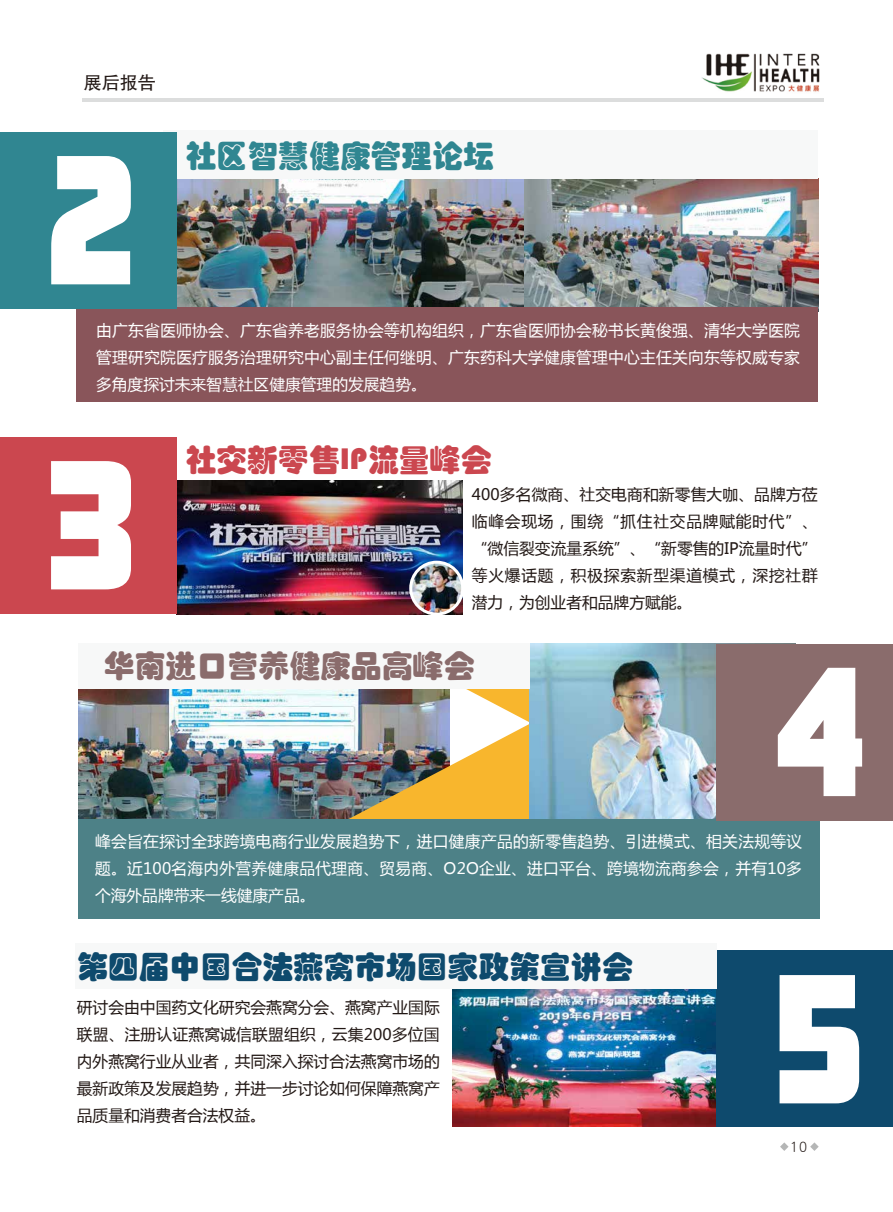
<style>
.page{position:relative;width:893px;height:1212px;background:#fff}
.page>*{position:absolute;margin:0;border:0;box-sizing:border-box;transform-origin:0 0}
.t1{font:178.8px "DF Zong Yi W9";color:#fff}
.t2{font:30.9px "ST Hupo";color:#0e4a6d}
.t3{font:30.9px "ST Hupo";color:#8a6c6c}
.t4{font:30.9px "ST Hupo";color:#cb474f}
.t5{font:30.9px "ST Hupo";color:#308691}
.t6{font:18px "FZHTJW GB1 0";color:#221815}
.t7{font:15.75px/27px "Microsoft Ya Hei";letter-spacing:.015em;color:#fff;text-align:justify}
.t8{font:15.75px/27px "Microsoft Ya Hei";color:#221815;text-align:justify}
.t9{font:15.75px "DFP Yuan W3";color:#221815}
</style>
<div class="page">
<img style="left:453px;top:989px;width:264px;height:137px">
<img style="left:79px;top:689px;width:266px;height:130px">
<img style="left:701px;top:53px;width:119px;height:39px">
<hr style="left:82px;top:98px;width:742px;height:4px;background:#dcdddd">
<svg style="left:780px;top:1142px;width:8px;height:9px"></svg>
<svg style="left:810px;top:1142px;width:9px;height:9px"></svg>
<img style="left:176px;top:179px;width:349px;height:128px">
<img style="left:525px;top:179px;width:293px;height:128px">
<img style="left:176px;top:481px;width:286px;height:133px">
<div style="left:0;top:437px;width:176px;height:177px;background:#cb474f"></div>
<div style="left:717px;top:949px;width:176px;height:177px;background:#0e4a6d"></div>
<img style="left:411px;top:562px;width:52px;height:52px">
<div style="left:409px;top:561px;width:55px;height:55px;border:3px solid #fff;border-radius:50%"></div>
<img style="left:345px;top:689px;width:185px;height:130px">
<img style="left:530px;top:644px;width:187px;height:175px">
<div style="left:76px;top:307px;width:742px;height:95px;background:#89555a"></div>
<div style="left:163px;top:130px;width:655px;height:49px;background:#f7f8f8"></div>
<div style="left:0;top:132px;width:176px;height:177px;background:#308691"></div>
<div style="left:79px;top:644px;width:451px;height:45px;background:#f7f8f8"></div>
<div style="left:76px;top:943px;width:641px;height:45px;background:#f7f8f8"></div>
<div style="left:78px;top:819px;width:742px;height:100px;background:#4d8187"></div>
<div style="left:717px;top:644px;width:176px;height:177px;background:#8a6c6c"></div>
<p class="t6" style="left:84px;top:72px;width:74px">展后报告</p>
<h1 class="t1" style="left:46px;top:131px;width:91px">2</h1>
<h2 class="t5" style="left:185px;top:140px;width:310px">社区智慧健康管理论坛</h2>
<p class="t7" style="left:96px;top:317px;width:705px">由广东省医师协会、广东省养老服务协会等机构组织，广东省医师协会秘书长黄俊强、清华大学医院管理研究院医疗服务治理研究中心副主任何继明、广东药科大学健康管理中心主任关向东等权威专家多角度探讨未来智慧社区健康管理的发展趋势。</p>
<h1 class="t1" style="left:46px;top:436px;width:91px">3</h1>
<h2 class="t4" style="left:185px;top:445px;width:307px">社交新零售IP流量峰会</h2>
<p class="t8" style="left:472px;top:480px;width:347px">400多名微商、社交电商和新零售大咖、品牌方莅临峰会现场，围绕“抓住社交品牌赋能时代”、“微信裂变流量系统”、“新零售的IP流量时代”等火爆话题，积极探索新型渠道模式，深挖社群潜力，为创业者和品牌方赋能。</p>
<h2 class="t3" style="left:104px;top:651px;width:372px">华南进口营养健康品高峰会</h2>
<h1 class="t1" style="left:775px;top:642px;width:91px">4</h1>
<p class="t7" style="left:95px;top:827px;width:709px">峰会旨在探讨全球跨境电商行业发展趋势下，进口健康产品的新零售趋势、引进模式、相关法规等议题。近100名海内外营养健康品代理商、贸易商、O2O企业、进口平台、跨境物流商参会，并有10多个海外品牌带来一线健康产品。</p>
<h2 class="t2" style="left:77px;top:951px;width:557px">第四届中国合法燕窝市场国家政策宣讲会</h2>
<p class="t8" style="left:77px;top:993px;width:364px">研讨会由中国药文化研究会燕窝分会、燕窝产业国际联盟、注册认证燕窝诚信联盟组织，云集200多位国内外燕窝行业从业者，共同深入探讨合法燕窝市场的最新政策及发展趋势，并进一步讨论如何保障燕窝产品质量和消费者合法权益。</p>
<h1 class="t1" style="left:775px;top:949px;width:91px">5</h1>
<p class="t9" style="left:790px;top:1138px;width:19px">10</p>
</div>
